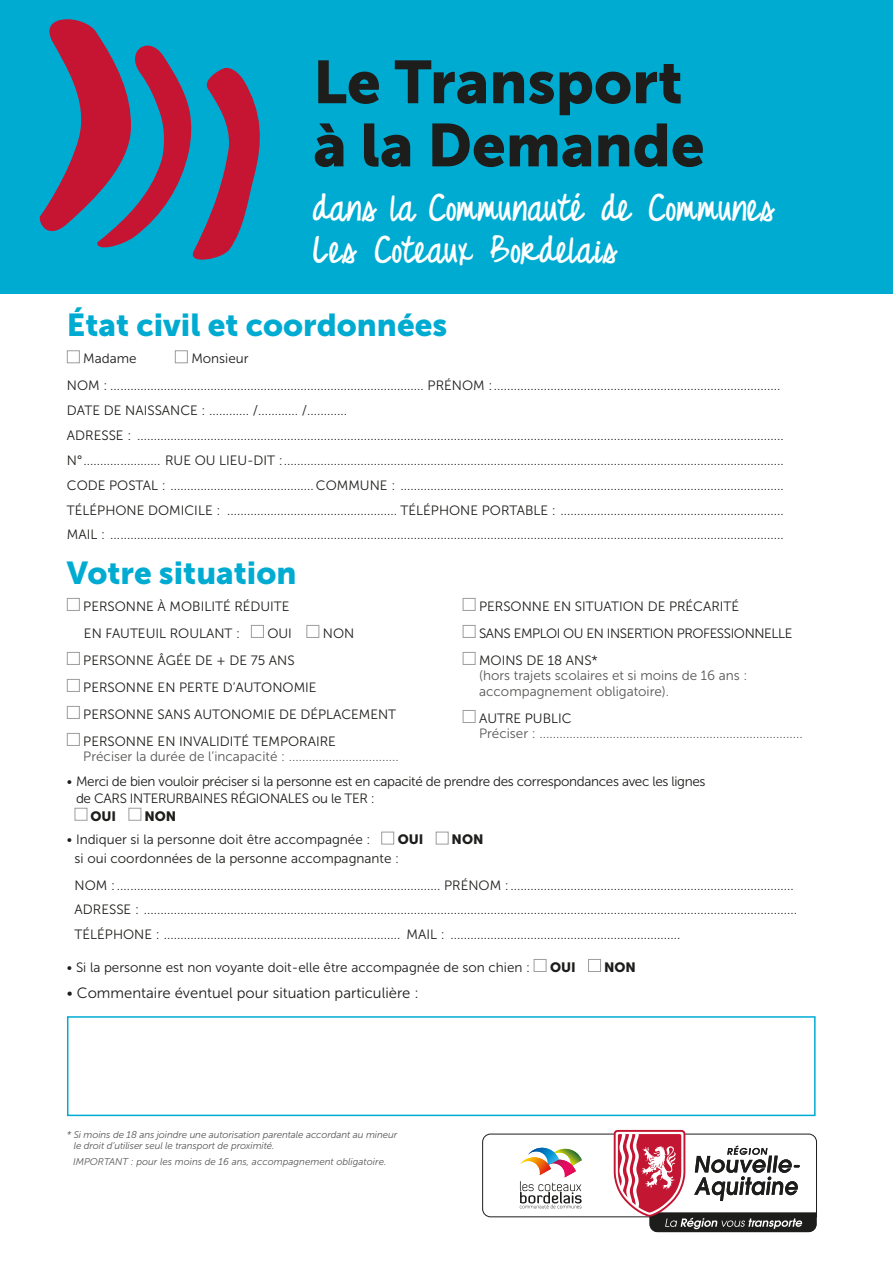
<style>
.page{position:relative;width:893px;height:1263px;background:#fff}
.page>*{position:absolute;margin:0;border:0;box-sizing:border-box;transform-origin:0 0}
.t1{font:60px/63.2px "Museo Sans 900";color:#1d1d1b}
.t2{font:700 34.5px/41.4px "Just Realize";letter-spacing:.02em;color:#fff}
.t3{font:31.5px "Museo Sans 900";color:#00abd2}
.t4{font:14.85px "Museo Sans 300";color:#1d1d1b}
.t5{font:13.5px/27px "Museo Sans 300";color:#1d1d1b}
.t6{font:13.5px/15.6px "Museo Sans 300";color:#575756}
.t7{font:13.5px/16.2px "Museo Sans 300";letter-spacing:-.025em;color:#1d1d1b}
.t8{font:13.5px/27px "Museo Sans 300";letter-spacing:-.03em;color:#1d1d1b}
.t9{font:13.5px "Museo Sans 900";color:#1d1d1b}
.t10{font:italic 9.75px/11.2px "Museo Sans 300";letter-spacing:-.01em;color:#575756}
</style>
<div class="page">
<div style="left:0;top:0;width:893px;height:293px;background:#00abd2"></div>
<svg style="left:39px;top:19px;width:221px;height:241px"></svg>
<svg style="left:482px;top:1130px;width:335px;height:102px"></svg>
<div style="left:67px;top:1016px;width:749px;height:100px;background:#fff;border:2px solid #00abd2"></div>
<div style="left:67px;top:350px;width:13px;height:13px;background:#fff;border:1px solid #9d9d9c"></div>
<div style="left:175px;top:350px;width:13px;height:13px;background:#fff;border:1px solid #9d9d9c"></div>
<div style="left:75px;top:808px;width:12px;height:13px;background:#fff;border:1px solid #9d9d9c"></div>
<div style="left:129px;top:808px;width:12px;height:13px;background:#fff;border:1px solid #9d9d9c"></div>
<div style="left:381px;top:832px;width:13px;height:12px;background:#fff;border:1px solid #9d9d9c"></div>
<div style="left:436px;top:832px;width:12px;height:12px;background:#fff;border:1px solid #9d9d9c"></div>
<div style="left:534px;top:959px;width:12px;height:13px;background:#fff;border:1px solid #9d9d9c"></div>
<div style="left:588px;top:959px;width:13px;height:13px;background:#fff;border:1px solid #9d9d9c"></div>
<div style="left:67px;top:598px;width:13px;height:13px;background:#fff;border:1px solid #9d9d9c"></div>
<div style="left:251px;top:625px;width:13px;height:13px;background:#fff;border:1px solid #9d9d9c"></div>
<div style="left:306px;top:625px;width:13px;height:13px;background:#fff;border:1px solid #9d9d9c"></div>
<div style="left:67px;top:652px;width:13px;height:13px;background:#fff;border:1px solid #9d9d9c"></div>
<div style="left:67px;top:679px;width:13px;height:13px;background:#fff;border:1px solid #9d9d9c"></div>
<div style="left:67px;top:706px;width:13px;height:13px;background:#fff;border:1px solid #9d9d9c"></div>
<div style="left:67px;top:733px;width:13px;height:13px;background:#fff;border:1px solid #9d9d9c"></div>
<div style="left:463px;top:598px;width:12px;height:13px;background:#fff;border:1px solid #9d9d9c"></div>
<div style="left:463px;top:625px;width:12px;height:13px;background:#fff;border:1px solid #9d9d9c"></div>
<div style="left:463px;top:652px;width:12px;height:13px;background:#fff;border:1px solid #9d9d9c"></div>
<div style="left:463px;top:710px;width:12px;height:13px;background:#fff;border:1px solid #9d9d9c"></div>
<h1 class="t1" style="left:313px;top:50px;width:393px">Le Transport à la Demande</h1>
<h2 class="t2" style="left:313px;top:189px;width:463px">dans la Communauté de Communes<br>Les Coteaux Bordelais</h2>
<h3 class="t3" style="left:67px;top:307px;width:382px">État civil et coordonnées</h3>
<p class="t5" style="left:83px;top:345px;width:55px">Madame</p>
<p class="t5" style="left:67px;top:345px;width:715px;text-indent:124px">Monsieur<br>NOM : .............................................................................................. PRÉNOM :......................................................................................</p>
<p class="t5" style="left:67px;top:398px;width:718px;line-height:24.9px">DATE DE NAISSANCE : ............ /............ /............<br>ADRESSE : ..................................................................................................................................................................................................<br>N°....................... RUE OU LIEU-DIT :......................................................................................................................................................<br>CODE POSTAL : ........................................... COMMUNE : ...................................................................................................................<br>TÉLÉPHONE DOMICILE : ................................................... TÉLÉPHONE PORTABLE : ...................................................................<br>MAIL : ..........................................................................................................................................................................................................</p>
<h3 class="t3" style="left:67px;top:555px;width:231px">Votre situation</h3>
<p class="t5" style="left:83px;top:593px;width:208px">PERSONNE À MOBILITÉ RÉDUITE<br>EN FAUTEUIL ROULANT :</p>
<p class="t5" style="left:267px;top:620px;width:26px">OUI</p>
<p class="t5" style="left:323px;top:620px;width:33px">NON</p>
<p class="t5" style="left:83px;top:647px;width:314px">PERSONNE ÂGÉE DE + DE 75 ANS<br>PERSONNE EN PERTE D’AUTONOMIE<br>PERSONNE SANS AUTONOMIE DE DÉPLACEMENT PERSONNE EN INVALIDITÉ TEMPORAIRE</p>
<p class="t6" style="left:83px;top:749px;width:317px">Préciser la durée de l’incapacité : .................................</p>
<p class="t8" style="left:479px;top:593px;width:315px">PERSONNE EN SITUATION DE PRÉCARITÉ<br>SANS EMPLOI OU EN INSERTION PROFESSIONNELLE<br>MOINS DE 18 ANS*</p>
<p class="t6" style="left:479px;top:668px;width:270px">(hors trajets scolaires et si moins de 16 ans : accompagnement obligatoire).</p>
<p class="t5" style="left:479px;top:705px;width:94px">AUTRE PUBLIC</p>
<p class="t6" style="left:479px;top:726px;width:325px">Préciser : ...............................................................................</p>
<p class="t7" style="left:76px;top:774px;width:631px;text-indent:-9px">• Merci de bien vouloir préciser si la personne est en capacité de prendre des correspondances avec les lignes de CARS INTERURBAINES RÉGIONALES ou le TER :</p>
<p class="t9" style="left:90px;top:808px;width:27px">OUI</p>
<p class="t9" style="left:144px;top:808px;width:33px">NON</p>
<p class="t5" style="left:67px;top:826px;width:305px">• Indiquer si la personne doit être accompagnée :</p>
<p class="t9" style="left:398px;top:832px;width:27px">OUI</p>
<p class="t9" style="left:452px;top:832px;width:33px">NON</p>
<p class="t5" style="left:75px;top:844px;width:721px">si oui coordonnées de la personne accompagnante :<br>NOM :................................................................................................. PRÉNOM :.....................................................................................</p>
<p class="t5" style="left:75px;top:897px;width:724px;line-height:24.9px">ADRESSE : ....................................................................................................................................................................................................<br>TÉLÉPHONE : ....................................................................... MAIL : .....................................................................</p>
<p class="t5" style="left:67px;top:954px;width:465px">• Si la personne est non voyante doit-elle être accompagnée de son chien :</p>
<p class="t9" style="left:550px;top:959px;width:27px">OUI</p>
<p class="t9" style="left:604px;top:959px;width:33px">NON</p>
<p class="t4" style="left:67px;top:985px;width:353px">• Commentaire éventuel pour situation particulière :</p>
<p class="t10" style="left:74px;top:1129px;width:325px;text-indent:-7px">* Si moins de 18 ans joindre une autorisation parentale accordant au mineur le droit d’utiliser seul le transport de proximité.</p>
<p class="t10" style="left:73px;top:1156px;width:315px">IMPORTANT : pour les moins de 16 ans, accompagnement obligatoire.</p>
</div>
